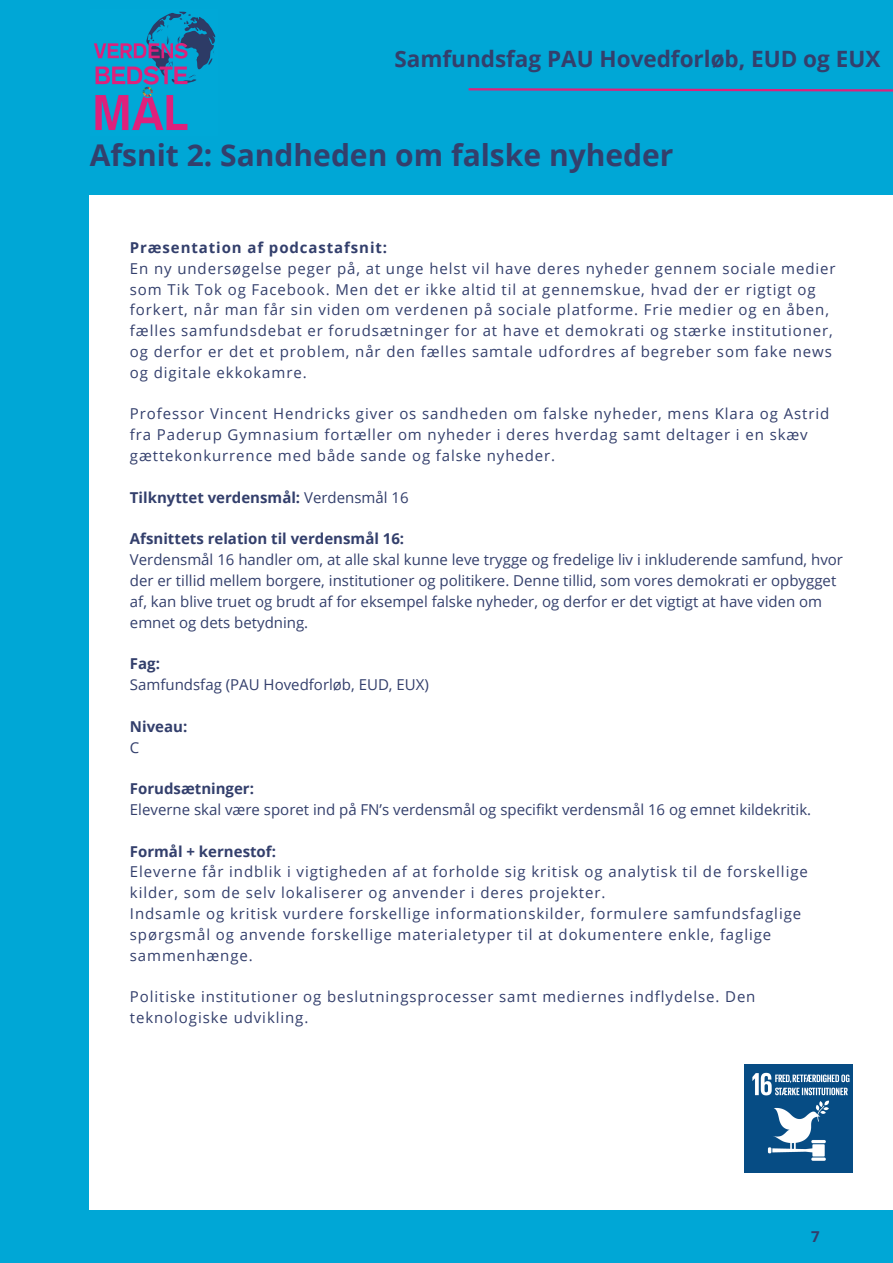
<style>
.page{position:relative;width:893px;height:1263px;background:#00a7d6}
.page>*{position:absolute;margin:0;border:0;box-sizing:border-box;transform-origin:0 0}
.t1{font:700 30px "Open Sans";color:#333f6c}
.t2{font:700 22.5px "Open Sans";color:#333f6c}
.t3{font:15px/20.9px "Open Sans";letter-spacing:.06em;color:#333f6c}
.t4{font:15px/20.9px "Open Sans";color:#333f6c}
.t5{font:700 15px "Open Sans";color:#333f6c}
.t6{font:700 15px "Open Sans";letter-spacing:.06em;color:#333f6c}
.s1{font-weight:400}
</style>
<div class="page">
<div style="left:89px;top:195px;width:804px;height:1014px;background:#fff"></div>
<svg style="left:468px;top:88px;width:425px;height:4px"></svg>
<img style="left:94px;top:11px;width:122px;height:119px">
<img style="left:744px;top:1065px;width:108px;height:107px">
<p class="t2" style="left:394px;top:43px;width:487px">Samfundsfag PAU Hovedforløb, EUD og EUX</p>
<p class="t1" style="left:90px;top:134px;width:585px">Afsnit 2: Sandheden om falske nyheder</p>
<p class="t6" style="left:130px;top:237px;width:259px">Præsentation af podcastafsnit:</p>
<p class="t3" style="left:130px;top:257px;width:707px">En ny undersøgelse peger på, at unge helst vil have deres nyheder gennem sociale medier som Tik Tok og Facebook. Men det er ikke altid til at gennemskue, hvad der er rigtigt og forkert, når man får sin viden om verdenen på sociale platforme. Frie medier og en åben, fælles samfundsdebat er forudsætninger for at have et demokrati og stærke institutioner, og derfor er det et problem, når den fælles samtale udfordres af begreber som fake news og digitale ekkokamre.</p>
<p class="t3" style="left:130px;top:403px;width:701px">Professor Vincent Hendricks giver os sandheden om falske nyheder, mens Klara og Astrid fra Paderup Gymnasium fortæller om nyheder i deres hverdag samt deltager i en skæv gættekonkurrence med både sande og falske nyheder.</p>
<p class="t5" style="left:130px;top:487px;width:280px">Tilknyttet verdensmål: <span class="s1">Verdensmål 16</span></p>
<p class="t5" style="left:130px;top:528px;width:276px">Afsnittets relation til verdensmål 16:</p>
<p class="t4" style="left:130px;top:549px;width:714px">Verdensmål 16 handler om, at alle skal kunne leve trygge og fredelige liv i inkluderende samfund, hvor der er tillid mellem borgere, institutioner og politikere. Denne tillid, som vores demokrati er opbygget af, kan blive truet og brudt af for eksempel falske nyheder, og derfor er det vigtigt at have viden om emnet og dets betydning.</p>
<p class="t5" style="left:130px;top:653px;width:32px">Fag:</p>
<p class="t4" style="left:130px;top:674px;width:300px">Samfundsfag (PAU Hovedforløb, EUD, EUX)</p>
<p class="t5" style="left:130px;top:716px;width:59px">Niveau:</p>
<p class="t3" style="left:130px;top:736px;width:11px">C</p>
<p class="t5" style="left:130px;top:778px;width:126px">Forudsætninger:</p>
<p class="t4" style="left:130px;top:799px;width:683px">Eleverne skal være sporet ind på FN’s verdensmål og specifikt verdensmål 16 og emnet kildekritik.</p>
<p class="t5" style="left:130px;top:840px;width:148px">Formål + kernestof:</p>
<p class="t3" style="left:130px;top:861px;width:679px">Eleverne får indblik i vigtigheden af at forholde sig kritisk og analytisk til de forskellige kilder, som de selv lokaliserer og anvender i deres projekter.</p>
<p class="t3" style="left:130px;top:903px;width:673px">Indsamle og kritisk vurdere forskellige informationskilder, formulere samfundsfaglige spørgsmål og anvende forskellige materialetyper til at dokumentere enkle, faglige sammenhænge.</p>
<p class="t3" style="left:130px;top:986px;width:627px">Politiske institutioner og beslutningsprocesser samt mediernes indflydelse. Den teknologiske udvikling.</p>
<p class="t5" style="left:811px;top:1226px;width:10px">7</p>
</div>
